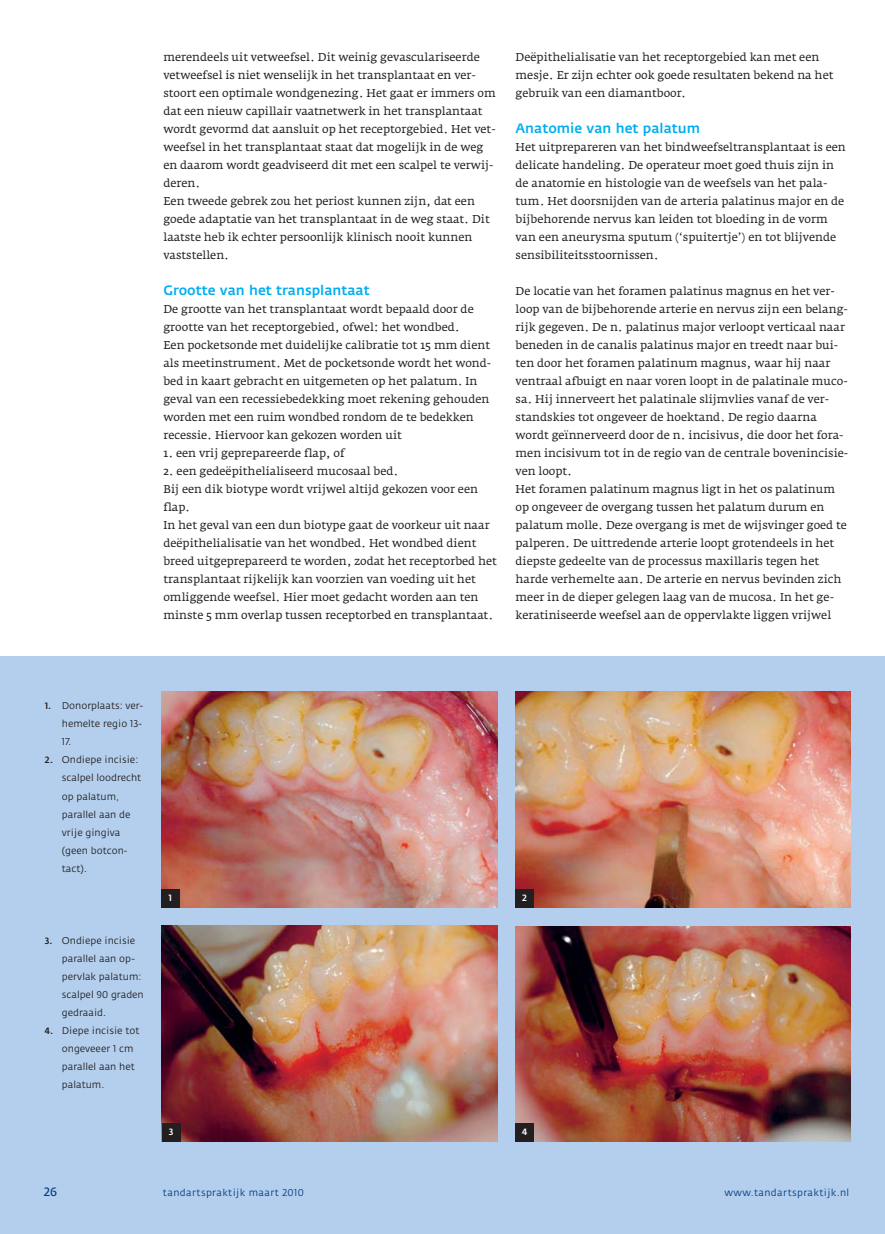
<style>
.page{position:relative;width:885px;height:1234px;background:#fff}
.page>*{position:absolute;margin:0;border:0;box-sizing:border-box;transform-origin:0 0}
.t1{font:500 13.5px "Fedra Sans";color:#00aeef}
.t2{font:12px "Fedra Sans";color:#013b82}
.t3{font:11.25px/18px "Fedra Serif A";color:#231f20}
.t4{font:9.75px/18px "Fedra Sans";color:#231f20}
.t5{font:9.75px "Fedra Sans";letter-spacing:.035em;color:#013b82}
.t6{font:500 9px "Fedra Sans";color:#fff}
.s1{font-weight:500;font-size:9px}
</style>
<div class="page">
<div style="left:0;top:655px;width:884px;height:578px;background:#b4cfed"></div>
<img style="left:516px;top:691px;width:334px;height:216px">
<div style="left:515px;top:889px;width:18px;height:18px;background:#231f20"></div>
<img style="left:162px;top:691px;width:335px;height:216px">
<div style="left:161px;top:889px;width:18px;height:18px;background:#231f20"></div>
<img style="left:161px;top:925px;width:336px;height:216px">
<div style="left:162px;top:1123px;width:18px;height:18px;background:#231f20"></div>
<img style="left:515px;top:926px;width:335px;height:215px">
<div style="left:515px;top:1123px;width:19px;height:18px;background:#231f20"></div>
<p class="t3" style="left:163px;top:49px;width:334px">merendeels uit vetweefsel. Dit weinig gevasculariseerde vetweefsel is niet wenselijk in het transplantaat en ver&shy;stoort een optimale wondgenezing. Het gaat er immers om dat een nieuw capillair vaatnetwerk in het transplantaat wordt gevormd dat aansluit op het receptorgebied. Het vet&shy;weefsel in het transplantaat staat dat mogelijk in de weg en daarom wordt geadviseerd dit met een scalpel te verwij&shy;deren.<br>Een tweede gebrek zou het periost kunnen zijn, dat een goede adaptatie van het transplantaat in de weg staat. Dit laatste heb ik echter persoonlijk klinisch nooit kunnen vaststellen.</p>
<p class="t1" style="left:163px;top:285px;width:208px">Grootte van het transplantaat</p>
<p class="t3" style="left:163px;top:301px;width:329px">De grootte van het transplantaat wordt bepaald door de grootte van het receptorgebied, ofwel: het wondbed.<br>Een pocketsonde met duidelijke calibratie tot 15 mm dient als meetinstrument. Met de pocketsonde wordt het wond&shy;bed in kaart gebracht en uitgemeten op het palatum. In geval van een recessiebedekking moet rekening gehouden worden met een ruim wondbed rondom de te bedekken recessie. Hiervoor kan gekozen worden uit</p>
<p class="t3" style="left:163px;top:445px;width:183px">1. een vrij geprepareerde flap, of</p>
<p class="t3" style="left:163px;top:463px;width:335px">2. een gedeëpithelialiseerd mucosaal bed.<br>Bij een dik biotype wordt vrijwel altijd gekozen voor een flap.<br>In het geval van een dun biotype gaat de voorkeur uit naar deëpithelialisatie van het wondbed. Het wondbed dient breed uitgeprepareerd te worden, zodat het receptorbed het transplantaat rijkelijk kan voorzien van voeding uit het omliggende weefsel. Hier moet gedacht worden aan ten minste 5 mm overlap tussen receptorbed en transplantaat.</p>
<p class="t3" style="left:515px;top:49px;width:319px">Deëpithelialisatie van het receptorgebied kan met een mesje. Er zijn echter ook goede resultaten bekend na het gebruik van een diamantboor.</p>
<p class="t1" style="left:515px;top:123px;width:186px">Anatomie van het palatum</p>
<p class="t3" style="left:515px;top:139px;width:332px">Het uitprepareren van het bindweefseltransplantaat is een delicate handeling. De operateur moet goed thuis zijn in de anatomie en histologie van de weefsels van het pala&shy;tum. Het doorsnijden van de arteria palatinus major en de bijbehorende nervus kan leiden tot bloeding in de vorm van een aneurysma sputum (‘spuitertje’) en tot blijvende sensibiliteitsstoornissen.</p>
<p class="t3" style="left:515px;top:283px;width:334px">De locatie van het foramen palatinus magnus en het ver&shy;loop van de bijbehorende arterie en nervus zijn een belang&shy;rijk gegeven. De n. palatinus major verloopt verticaal naar beneden in de canalis palatinus major en treedt naar bui&shy;ten door het foramen palatinum magnus, waar hij naar ventraal afbuigt en naar voren loopt in de palatinale muco&shy;sa. Hij innerveert het palatinale slijmvlies vanaf de ver&shy;standskies tot ongeveer de hoektand. De regio daarna wordt geïnnerveerd door de n. incisivus, die door het fora&shy;men incisivum tot in de regio van de centrale bovenincisie&shy;ven loopt.<br>Het foramen palatinum magnus ligt in het os palatinum op ongeveer de overgang tussen het palatum durum en palatum molle. Deze overgang is met de wijsvinger goed te palperen. De uittredende arterie loopt grotendeels in het diepste gedeelte van de processus maxillaris tegen het harde verhemelte aan. De arterie en nervus bevinden zich meer in de dieper gelegen laag van de mucosa. In het ge&shy;keratiniseerde weefsel aan de oppervlakte liggen vrijwel</p>
<p class="t4" style="left:62px;top:697px;width:83px;text-indent:-17px"><span class="s1">1.</span> Donorplaats: ver&shy;hemelte regio 13-<br>17.</p>
<p class="t4" style="left:62px;top:751px;width:81px;text-indent:-17px"><span class="s1">2.</span> Ondiepe incisie: scalpel loodrecht op palatum, parallel aan de vrije gingiva (geen botcon&shy;tact).</p>
<p class="t4" style="left:62px;top:931px;width:83px;text-indent:-17px"><span class="s1">3.</span> Ondiepe incisie parallel aan op&shy;pervlak palatum: scalpel 90 graden gedraaid.</p>
<p class="t4" style="left:62px;top:1021px;width:79px;text-indent:-17px"><span class="s1">4.</span> Diepe incisie tot ongeveeer 1 cm parallel aan het palatum.</p>
<p class="t6" style="left:169px;top:894px;width:5px">1</p>
<p class="t6" style="left:522px;top:894px;width:6px">2</p>
<p class="t6" style="left:169px;top:1128px;width:6px">3</p>
<p class="t6" style="left:522px;top:1127px;width:7px">4</p>
<p class="t2" style="left:44px;top:1186px;width:15px">26</p>
<p class="t5" style="left:163px;top:1188px;width:142px">tandartspraktijk maart 2010</p>
<p class="t5" style="left:724px;top:1188px;width:126px">www.tandartspraktijk.nl</p>
</div>
